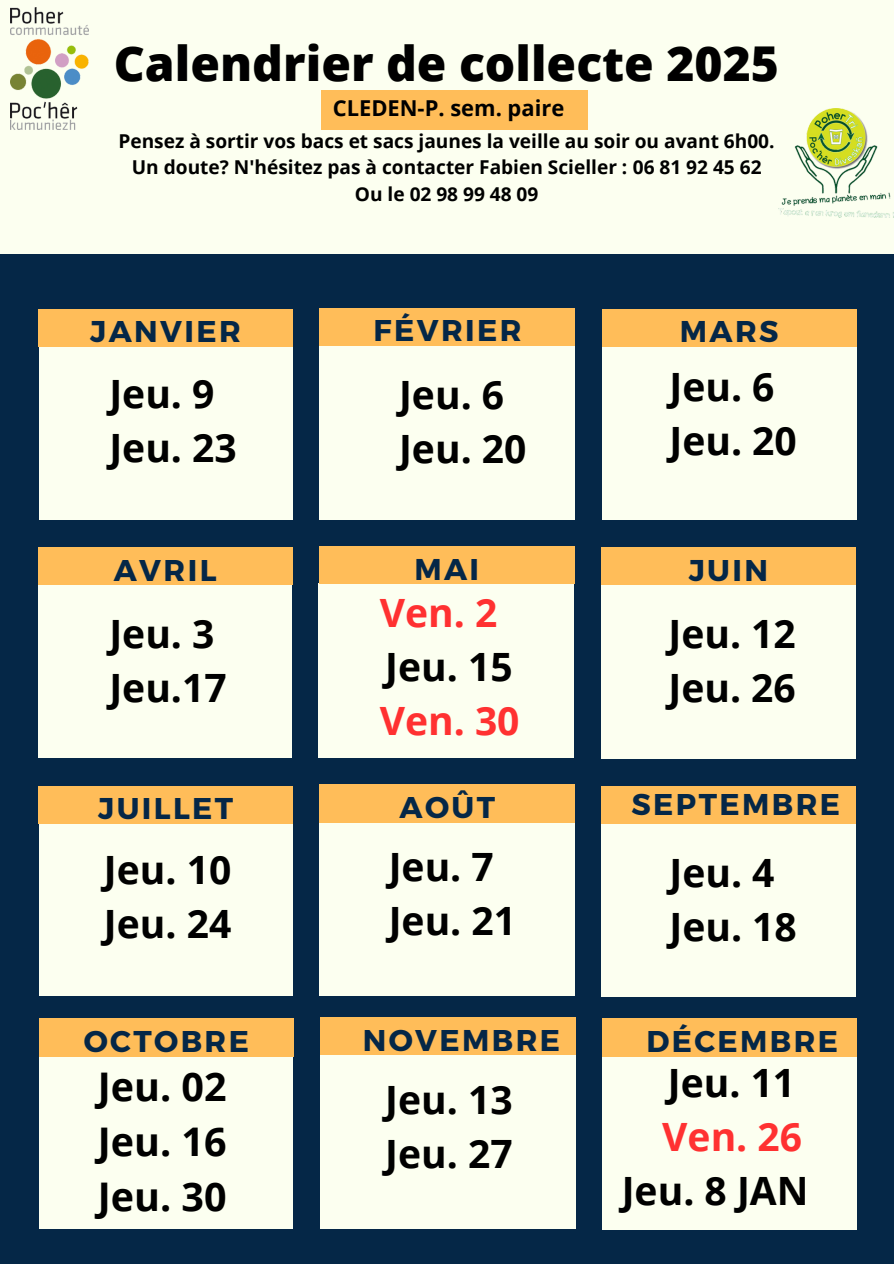
<style>
.page{position:relative;width:894px;height:1264px;background:#fff}
.page>*{position:absolute;margin:0;border:0;box-sizing:border-box;transform-origin:0 0}
.t1{font:800 48px "Open Sans";color:#000}
.t2{font:700 39.45px/55.2px "Open Sans";color:#000;text-align:justify}
.t3{font:700 39px/54px "Open Sans";color:#000}
.t4{font:700 39px/54px "Open Sans";color:#ff3131}
.t5{font:700 30px "Montserrat";letter-spacing:.08em;color:#052747}
.t6{font:700 21.9px "Open Sans";color:#000}
.t7{font:700 19.05px "Open Sans";color:#000}
.s1{color:#000}
.s2{color:#ff3131}
</style>
<div class="page">
<div style="left:0;top:0;width:893px;height:1263px;background:#fcfff0"></div>
<div style="left:0;top:254px;width:893px;height:1009px;background:#052747"></div>
<div style="left:39px;top:346px;width:253px;height:173px;background:#fcfff0"></div>
<div style="left:39px;top:309px;width:254px;height:37px;background:#ffbd59"></div>
<div style="left:319px;top:345px;width:255px;height:174px;background:#fcfff0"></div>
<div style="left:320px;top:308px;width:254px;height:37px;background:#ffbd59"></div>
<div style="left:601px;top:345px;width:255px;height:175px;background:#fcfff0"></div>
<div style="left:601px;top:309px;width:254px;height:37px;background:#ffbd59"></div>
<div style="left:38px;top:584px;width:253px;height:173px;background:#fcfff0"></div>
<div style="left:38px;top:548px;width:254px;height:37px;background:#ffbd59"></div>
<div style="left:319px;top:583px;width:255px;height:174px;background:#fcfff0"></div>
<div style="left:319px;top:546px;width:255px;height:37px;background:#ffbd59"></div>
<div style="left:601px;top:584px;width:254px;height:174px;background:#fcfff0"></div>
<div style="left:601px;top:548px;width:254px;height:37px;background:#ffbd59"></div>
<div style="left:39px;top:822px;width:253px;height:173px;background:#fcfff0"></div>
<div style="left:38px;top:786px;width:254px;height:37px;background:#ffbd59"></div>
<div style="left:319px;top:821px;width:255px;height:174px;background:#fcfff0"></div>
<div style="left:319px;top:785px;width:255px;height:37px;background:#ffbd59"></div>
<div style="left:601px;top:822px;width:254px;height:174px;background:#fcfff0"></div>
<div style="left:601px;top:786px;width:254px;height:37px;background:#ffbd59"></div>
<div style="left:39px;top:1055px;width:253px;height:173px;background:#fcfff0"></div>
<div style="left:39px;top:1018px;width:254px;height:38px;background:#ffbd59"></div>
<div style="left:320px;top:1054px;width:255px;height:174px;background:#fcfff0"></div>
<div style="left:320px;top:1017px;width:255px;height:37px;background:#ffbd59"></div>
<div style="left:602px;top:1054px;width:254px;height:175px;background:#fcfff0"></div>
<div style="left:602px;top:1018px;width:254px;height:38px;background:#ffbd59"></div>
<img style="left:10px;top:7px;width:79px;height:123px">
<div style="left:321px;top:91px;width:266px;height:39px;background:#ffbd59"></div>
<img style="left:778px;top:108px;width:115px;height:109px">
<p class="t1" style="left:114px;top:30px;width:666px">Calendrier de collecte 2025</p>
<h2 class="t6" style="left:332px;top:93px;width:233px">CLEDEN-P. sem. paire</h2>
<h1 class="t7" style="left:118px;top:128px;width:657px">Pensez à sortir vos bacs et sacs jaunes la veille au soir ou avant 6h00.</h1>
<p class="t7" style="left:132px;top:154px;width:631px">Un doute? N'hésitez pas à contacter Fabien Scieller : 06 81 92 45 62</p>
<h4 class="t7" style="left:355px;top:180px;width:185px">Ou le 02 98 99 48 09</h4>
<p class="t5" style="left:90px;top:312px;width:152px">JANVIER</p>
<p class="t5" style="left:373px;top:311px;width:149px">FÉVRIER</p>
<p class="t5" style="left:679px;top:312px;width:100px">MARS</p>
<p class="t3" style="left:109px;top:365px;width:129px">Jeu. 9<br>Jeu. 23</p>
<h2 class="t3" style="left:399px;top:366px;width:129px">Jeu. 6<br>Jeu. 20</h2>
<p class="t3" style="left:669px;top:359px;width:129px">Jeu. 6<br>Jeu. 20</p>
<p class="t5" style="left:114px;top:550px;width:104px">AVRIL</p>
<p class="t5" style="left:414px;top:549px;width:66px">MAI</p>
<p class="t5" style="left:688px;top:550px;width:81px">JUIN</p>
<h3 class="t3" style="left:109px;top:606px;width:119px">Jeu. 3<br>Jeu.17</h3>
<p class="t4" style="left:379px;top:585px;width:141px">Ven. 2<br><span class="s1">Jeu. 15<br></span>Ven. 30</p>
<p class="t3" style="left:668px;top:606px;width:129px">Jeu. 12<br>Jeu. 26</p>
<h3 class="t5" style="left:98px;top:788px;width:136px">JUILLET</h3>
<p class="t5" style="left:399px;top:787px;width:97px">AOÛT</p>
<h2 class="t5" style="left:631px;top:784px;width:210px">SEPTEMBRE</h2>
<h2 class="t3" style="left:104px;top:842px;width:129px">Jeu. 10<br>Jeu. 24</h2>
<p class="t3" style="left:388px;top:838px;width:129px">Jeu. 7<br>Jeu. 21</p>
<h3 class="t3" style="left:669px;top:845px;width:129px">Jeu. 4<br>Jeu. 18</h3>
<p class="t5" style="left:84px;top:1021px;width:167px">OCTOBRE</p>
<h3 class="t5" style="left:362px;top:1020px;width:199px">NOVEMBRE</h3>
<p class="t5" style="left:646px;top:1021px;width:193px">DÉCEMBRE</p>
<h3 class="t2" style="left:98px;top:1058px;width:130px">Jeu. 02<br>Jeu. 16<br>Jeu. 30</h3>
<p class="t3" style="left:385px;top:1071px;width:129px">Jeu. 13<br>Jeu. 27</p>
<h2 class="t3" style="left:662px;top:1054px;width:141px">Jeu. 11<br><span class="s2">Ven. 26</span></h2>
<p class="t3" style="left:621px;top:1162px;width:188px">Jeu. 8 JAN</p>
</div>
